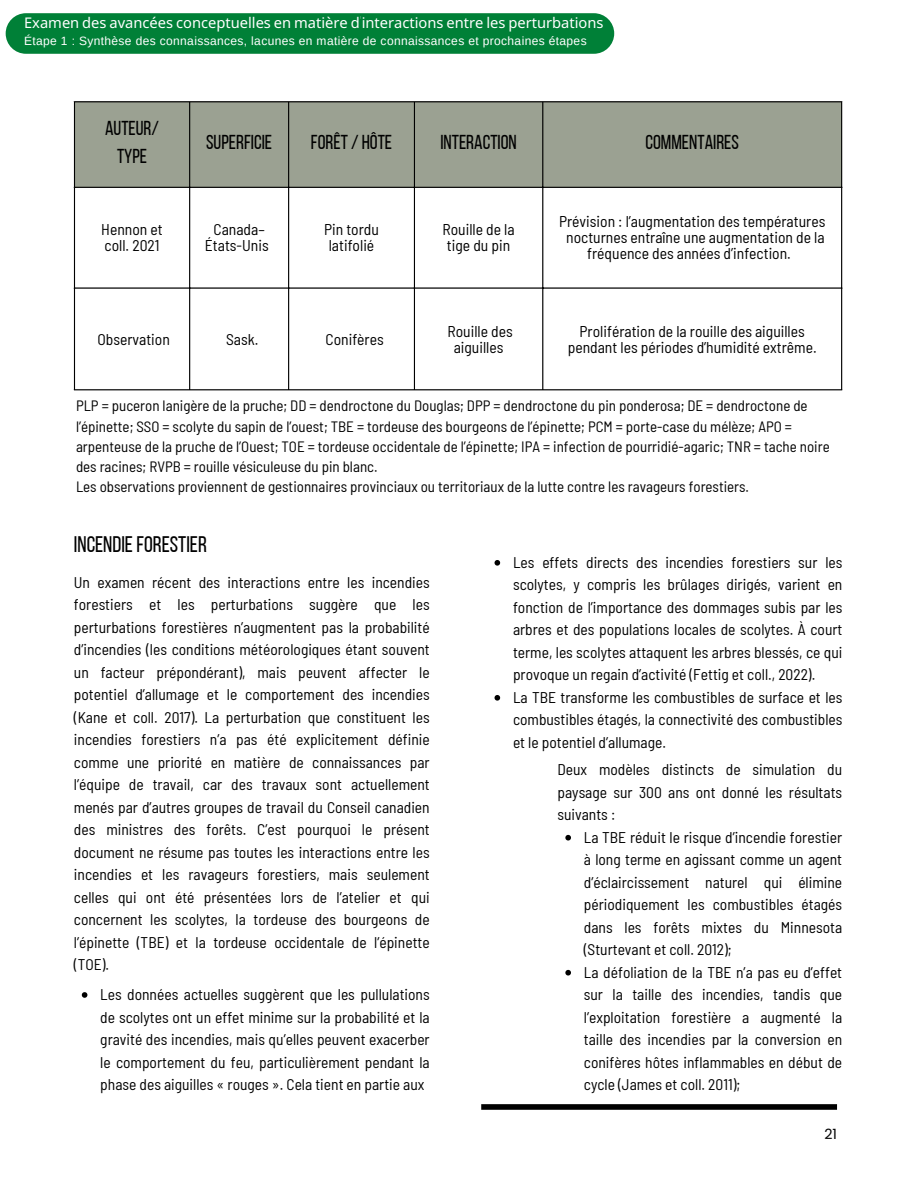
<style>
.page{position:relative;width:918px;height:1188px;background:#fff}
.page>*{position:absolute;margin:0;border:0;box-sizing:border-box;transform-origin:0 0}
.t1{font:22.5px "Bebas Neue";color:#000}
.t2{font:20.1px/28.2px "Bebas Neue";color:#000;text-align:center}
.t3{font:semi-condensed 15.6px/15.8px "Barlow";color:#000}
.t4{font:semi-condensed 15.45px/22.5px "Barlow";color:#000;text-align:justify}
.t5{font:semi-condensed 15px/20.2px "Barlow";color:#000}
.t6{font:15px "Noto Sans";letter-spacing:.04em;color:#fff}
.t7{font:14.7px "Noto Sans";color:#fff}
.t8{font:14.1px "Poppins";color:#000}
.t9{font:12px "Arimo";letter-spacing:.03em;color:#fff}
.t10{font:12px "Noto Sans";letter-spacing:.04em;color:#fff}
.s1{font-family:"TS Bebas AR";font-weight:100}
</style>
<div class="page">
<div style="left:481px;top:1104px;width:356px;height:6px;background:#000"></div>
<svg style="left:82px;top:992px;width:5px;height:6px"></svg>
<svg style="left:495px;top:560px;width:5px;height:6px"></svg>
<svg style="left:495px;top:695px;width:5px;height:6px"></svg>
<svg style="left:565px;top:835px;width:6px;height:6px"></svg>
<svg style="left:565px;top:970px;width:6px;height:6px"></svg>
<div style="left:6px;top:13px;width:608px;height:41px;background:#008037;border-radius:20px"></div>
<div style="left:75px;top:102px;width:766px;height:85px;background:#9ba192"></div>
<hr style="left:74px;top:102px;width:1px;height:287px;background:#000">
<hr style="left:189px;top:102px;width:1px;height:287px;background:#000">
<hr style="left:288px;top:102px;width:1px;height:287px;background:#000">
<hr style="left:414px;top:102px;width:1px;height:287px;background:#000">
<hr style="left:542px;top:102px;width:1px;height:287px;background:#000">
<hr style="left:841px;top:102px;width:1px;height:287px;background:#000">
<hr style="left:74px;top:101px;width:768px;height:1px;background:#000">
<hr style="left:74px;top:187px;width:768px;height:1px;background:#000">
<hr style="left:74px;top:287px;width:768px;height:2px;background:#000">
<hr style="left:74px;top:389px;width:768px;height:1px;background:#000">
<p class="t7" style="left:24px;top:13px;width:581px">Examen des avancées conceptuelles en matière d<span class="s1">’</span>interactions entre les perturbations</p>
<p class="t9" style="left:24px;top:34px;width:564px">Étape 1 : Synthèse des connaissances, lacunes en matière de connaissances et prochaines étapes</p>
<p class="t6" style="left:24px;top:13px;width:447px">Review of Conceptual Advances in Disturbance Interactions</p>
<p class="t10" style="left:24px;top:33px;width:399px">Phase One<span class="s1">:</span> Knowledge Synthe is<span class="s1">,</span> Knowledge Gaps<span class="s1">,</span> and Next Steps</p>
<p class="t2" style="left:105px;top:116px;width:55px">AUTEUR/<br>TYPE</p>
<p class="t2" style="left:206px;top:129px;width:67px">SUPERFICIE</p>
<p class="t2" style="left:311px;top:129px;width:83px">FORÊT/ HÔTE</p>
<p class="t2" style="left:440px;top:129px;width:78px">INTERACTION</p>
<p class="t2" style="left:646px;top:129px;width:95px">COMMENTAIRES</p>
<p class="t3" style="left:101px;top:221px;width:63px">Hennon et coll. 2021</p>
<p class="t3" style="left:205px;top:221px;width:65px;text-align:center">Canada–<br>États-Unis</p>
<p class="t3" style="left:324px;top:221px;width:56px">Pin tordu latifolié</p>
<p class="t3" style="left:443px;top:221px;width:74px">Rouille de la tige du pin</p>
<p class="t3" style="left:559px;top:213px;width:268px">Prévision : l’augmentation des températures</p>
<p class="t3" style="left:587px;top:229px;width:239px;text-indent:-21px">nocturnes entraîne une augmentation de la fréquence des années d’infection.</p>
<p class="t3" style="left:97px;top:331px;width:74px">Observation</p>
<p class="t3" style="left:226px;top:331px;width:34px">Sask.</p>
<p class="t3" style="left:326px;top:331px;width:60px">Conifères</p>
<p class="t3" style="left:448px;top:323px;width:67px;text-align:center">Rouille des aiguilles</p>
<p class="t3" style="left:568px;top:323px;width:251px;text-align:center">Prolifération de la rouille des aiguilles pendant les périodes d’humidité extrême.</p>
<p class="t5" style="left:76px;top:395px;width:755px">PLP = puceron lanigère de la pruche; DD = dendroctone du Douglas; DPP = dendroctone du pin ponderosa; DE = dendroctone de l’épinette; SSO = scolyte du sapin de l’ouest; TBE = tordeuse des bourgeons de l’épinette; PCM = porte-case du mélèze; APO = arpenteuse de la pruche de l’Ouest; TOE = tordeuse occidentale de l’épinette; IPA = infection de pourridié-agaric; TNR = tache noire des racines; RVPB = rouille vésiculeuse du pin blanc.</p>
<p class="t5" style="left:76px;top:476px;width:675px">Les observations proviennent de gestionnaires provinciaux ou territoriaux de la lutte contre les ravageurs forestiers.</p>
<p class="t1" style="left:74px;top:535px;width:134px">INCENDIEFORESTIER</p>
<p class="t4" style="left:74px;top:570px;width:357px">Un examen récent des interactions entre les incendies forestiers et les perturbations suggère que les perturbations forestières n’augmentent pas la probabilité d’incendies (les conditions météorologiques étant souvent un facteur prépondérant), mais peuvent affecter le potentiel d’allumage et le comportement des incendies (Kane et coll. 2017). La perturbation que constituent les incendies forestiers n’a pas été explicitement définie comme une priorité en matière de connaissances par l’équipe de travail, car des travaux sont actuellement menés par d’autres groupes de travail du Conseil canadien des ministres des forêts. C’est pourquoi le présent document ne résume pas toutes les interactions entre les incendies et les ravageurs forestiers, mais seulement celles qui ont été présentées lors de l’atelier et qui concernent les scolytes, la tordeuse des bourgeons de l’épinette (TBE) et la tordeuse occidentale de l’épinette (TOE).</p>
<p class="t4" style="left:100px;top:983px;width:331px">Les données actuelles suggèrent que les pullulations de scolytes ont un effet minime sur la probabilité et la gravité des incendies, mais qu’elles peuvent exacerber le comportement du feu, particulièrement pendant la phase des aiguilles « rouges ». Cela tient en partie aux</p>
<p class="t4" style="left:513px;top:550px;width:331px">Les effets directs des incendies forestiers sur les scolytes, y compris les brûlages dirigés, varient en fonction de l’importance des dommages subis par les arbres et des populations locales de scolytes. À court terme, les scolytes attaquent les arbres blessés, ce qui provoque un regain d’activité (Fettig et coll., 2022).</p>
<p class="t4" style="left:513px;top:685px;width:331px">La TBE transforme les combustibles de surface et les combustibles étagés, la connectivité des combustibles et le potentiel d’allumage.</p>
<p class="t4" style="left:558px;top:758px;width:286px">Deux modèles distincts de simulation du paysage sur 300 ans ont donné les résultats suivants :</p>
<p class="t4" style="left:584px;top:825px;width:260px">La TBE réduit le risque d’incendie forestier à long terme en agissant comme un agent d’éclaircissement naturel qui élimine périodiquement les combustibles étagés dans les forêts mixtes du Minnesota (Sturtevant et coll. 2012);</p>
<p class="t4" style="left:584px;top:960px;width:260px">La défoliation de la TBE n’a pas eu d’effet sur la taille des incendies, tandis que l’exploitation forestière a augmenté la taille des incendies par la conversion en conifères hôtes inflammables en début de cycle (James et coll. 2011);</p>
<p class="t8" style="left:824px;top:1124px;width:14px">21</p>
</div>
